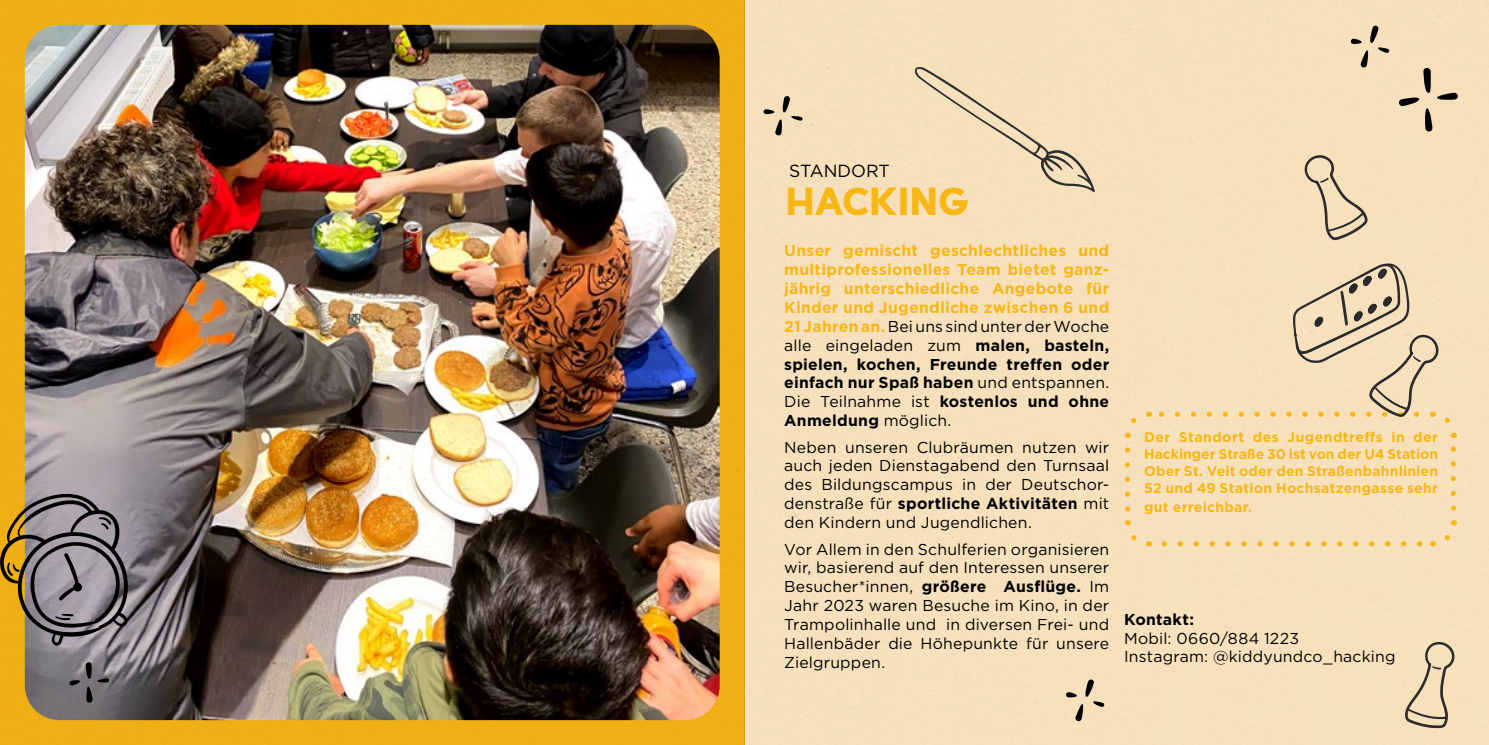
<style>
.page{position:relative;width:1489px;height:745px;background:#fff}
.page>*{position:absolute;margin:0;border:0;box-sizing:border-box;transform-origin:0 0}
.t1{font:700 35px "Mangrove Sans";color:#f7b717}
.t2{font:17.5px "Gotham";color:#000}
.t3{font:15.75px/18.9px "Gotham";letter-spacing:.015em;color:#000;text-align:justify}
.t4{font:700 15.75px/18.9px "Gotham";letter-spacing:.015em;color:#f7b717;text-align:justify}
.t5{font:700 15.75px "Gotham";letter-spacing:.015em;color:#000}
.t6{font:700 14px/16.8px "Gotham";letter-spacing:.015em;color:#f7b717;text-align:justify}
.s1{font-weight:400;color:#000}
.s2{color:#000}
.s3{font-weight:700}
</style>
<div class="page">
<div style="left:744px;top:0;width:744px;height:744px;background:#f6e1bc"></div>
<svg style="left:1164px;top:541px;width:259px;height:5px"></svg>
<svg style="left:1125px;top:418px;width:12px;height:19px"></svg>
<svg style="left:1125px;top:449px;width:24px;height:98px"></svg>
<svg style="left:1444px;top:520px;width:13px;height:21px"></svg>
<div style="left:0;top:0;width:744px;height:744px;background:#efaf15"></div>
<img style="left:25px;top:25px;width:694px;height:694px">
<svg style="left:1350px;top:25px;width:39px;height:43px"></svg>
<svg style="left:1399px;top:67px;width:58px;height:65px"></svg>
<svg style="left:0;top:488px;width:130px;height:157px"></svg>
<svg style="left:69px;top:679px;width:11px;height:6px"></svg>
<svg style="left:86px;top:661px;width:24px;height:42px"></svg>
<svg style="left:763px;top:96px;width:40px;height:40px"></svg>
<svg style="left:1066px;top:679px;width:38px;height:42px"></svg>
<svg style="left:914px;top:67px;width:180px;height:125px"></svg>
<svg style="left:1304px;top:155px;width:63px;height:85px"></svg>
<svg style="left:1158px;top:263px;width:297px;height:245px"></svg>
<svg style="left:1405px;top:642px;width:50px;height:85px"></svg>
<p class="t2" style="left:789px;top:159px;width:102px">STANDORT</p>
<h1 class="t1" style="left:785px;top:176px;width:184px">HACKING</h1>
<p class="t4" style="left:784px;top:241px;width:326px">Unser gemischt geschlechtliches und multiprofessionelles Team bietet ganz&shy;jährig unterschiedliche Angebote für Kinder und Jugendliche zwischen 6 und 21 Jahren an. <span class="s1">Bei uns sind unter der Woche alle eingeladen zum</span> <span class="s2">malen, basteln, spielen, kochen, Freunde treffen oder einfach nur Spaß haben</span> <span class="s1">und entspannen.<br>Die Teilnahme ist</span> <span class="s2">kostenlos und ohne Anmeldung</span> <span class="s1">möglich.</span></p>
<p class="t3" style="left:784px;top:437px;width:326px">Neben unseren Clubräumen nutzen wir auch jeden Dienstagabend den Turnsaal des Bildungscampus in der Deutschor&shy;denstraße für <span class="s3">sportliche Aktivitäten</span> mit den Kindern und Jugendlichen.</p>
<p class="t3" style="left:784px;top:539px;width:326px">Vor Allem in den Schulferien organisieren wir, basierend auf den Interessen unserer Besucher*innen, <span class="s3">größere Ausflüge.</span> Im Jahr 2023 waren Besuche im Kino, in der Trampolinhalle und in diversen Frei- und Hallenbäder die Höhepunkte für unsere Zielgruppen.</p>
<p class="t6" style="left:1143px;top:429px;width:295px">Der Standort des Jugendtreffs in der Hackinger Straße 30 ist von der U4 Station Ober St. Veit oder den Straßenbahnlinien 52 und 49 Station Hochsatzengasse sehr</p>
<p class="t6" style="left:1143px;top:498px;width:110px">gut erreichbar.</p>
<p class="t5" style="left:1124px;top:608px;width:71px">Kontakt:</p>
<p class="t3" style="left:1124px;top:627px;width:273px">Mobil: 0660/884 1223<br>Instagram: @kiddyundco_hacking</p>
</div>
